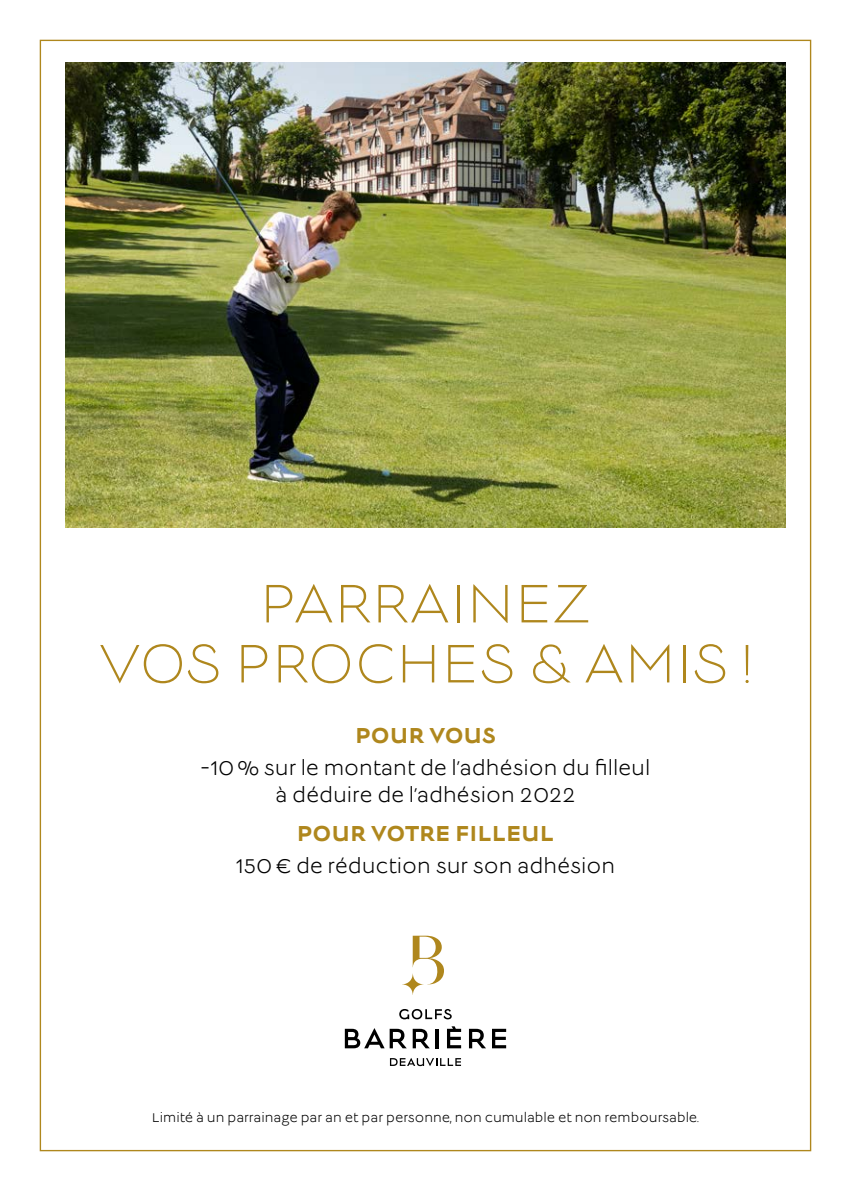
<style>
.page{position:relative;width:851px;height:1191px;background:#fff}
.page>*{position:absolute;margin:0;border:0;box-sizing:border-box;transform-origin:0 0}
.t1{font:300 60px/60px "Lucien";color:#af871d;text-align:center}
.t2{font:700 24px "Lucien";color:#af871d}
.t3{font:22px/26.4px "Lucien";color:#000;text-align:center}
.t4{font:14px "Lucien";color:#000}
</style>
<div class="page">
<img style="left:65px;top:62px;width:720px;height:465px">
<svg style="left:402px;top:973px;width:21px;height:22px"></svg>
<svg style="left:412px;top:935px;width:32px;height:49px"></svg>
<svg style="left:390px;top:1058px;width:71px;height:8px"></svg>
<svg style="left:345px;top:1028px;width:61px;height:20px"></svg>
<svg style="left:412px;top:1028px;width:17px;height:20px"></svg>
<hr style="left:435px;top:1028px;width:3px;height:20px;background:#000">
<svg style="left:447px;top:1026px;width:14px;height:22px"></svg>
<svg style="left:469px;top:1028px;width:17px;height:20px"></svg>
<svg style="left:492px;top:1028px;width:14px;height:20px"></svg>
<svg style="left:399px;top:1009px;width:52px;height:10px"></svg>
<h1 class="t1" style="left:98px;top:577px;width:656px">PARRAINEZ<br>VOS PROCHES &amp; AMIS !</h1>
<p class="t2" style="left:355px;top:724px;width:142px">POUR VOUS</p>
<p class="t3" style="left:200px;top:756px;width:451px">-10% sur le montant de l’adhésion du filleul à déduire de l’adhésion 2022</p>
<p class="t2" style="left:297px;top:822px;width:259px">POUR VOTRE FILLEUL</p>
<p class="t3" style="left:235px;top:854px;width:381px">150€ de réduction sur son adhésion</p>
<p class="t4" style="left:152px;top:1111px;width:549px">Limité à un parrainage par an et par personne, non cumulable et non remboursable.</p>
</div>
